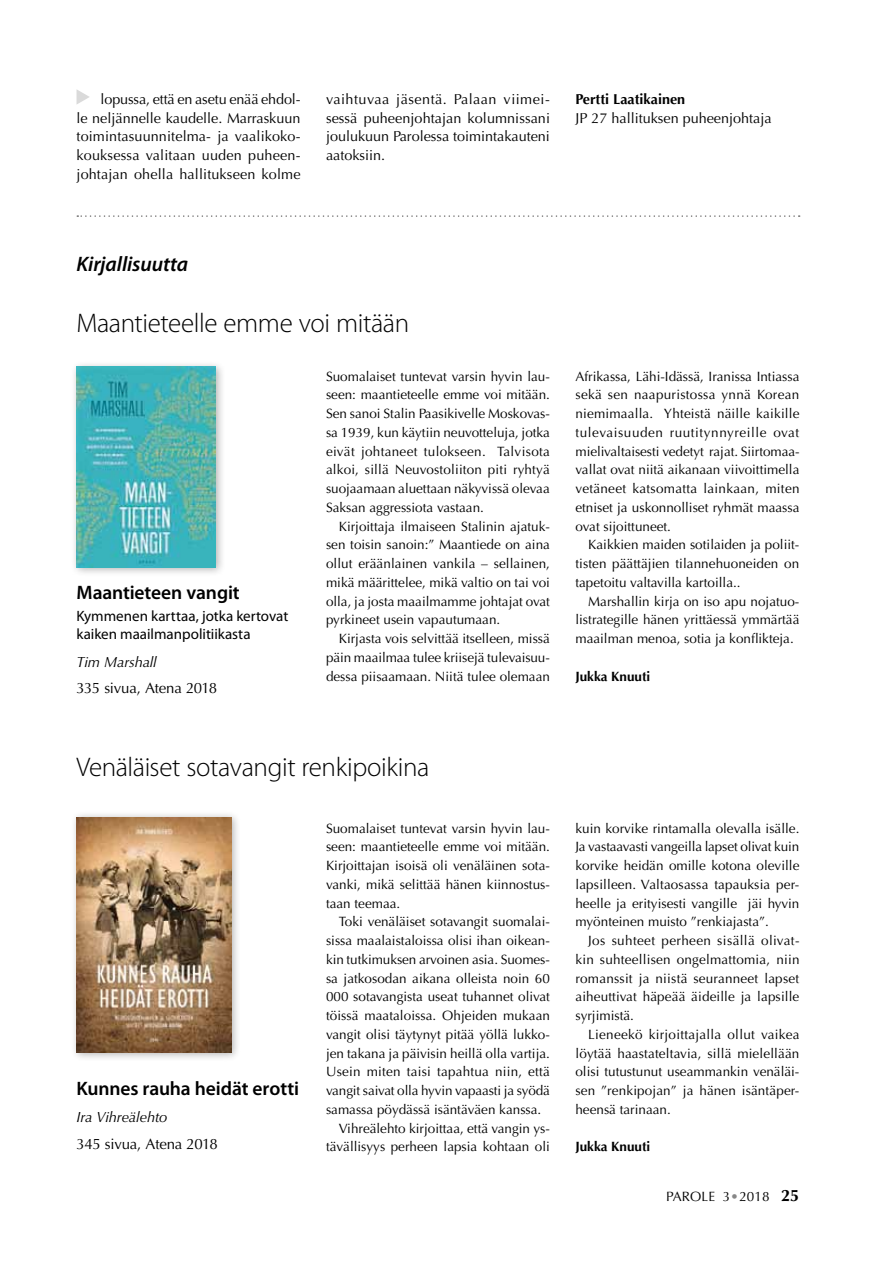
<style>
.page{position:relative;width:893px;height:1263px;background:#fff}
.page>*{position:absolute;margin:0;border:0;box-sizing:border-box;transform-origin:0 0}
.t1{font:300 27px "Myriad Pro";letter-spacing:-.015em;color:#000}
.t2{font:italic 600 21px "Myriad Pro";letter-spacing:-.005em;color:#000}
.t3{font:600 19.5px "Myriad Pro";letter-spacing:-.005em;color:#000}
.t4{font:15px/18px "Myriad Pro";color:#000}
.t5{font:15px "Optima";letter-spacing:-.015em;color:#000}
.t6{font:italic 14.7px "Optima";letter-spacing:-.01em;color:#000}
.t7{font:14.4px/18.8px "Optima";color:#000;text-align:justify}
.t8{font:700 14.4px "Optima";color:#000}
.t9{font:13.5px/18.8px "Optima";color:#000;text-align:justify}
.t10{font:700 13.5px "Optima";color:#000}
.s1{color:#878787}
.s2{font-weight:700;font-size:16.5px}
</style>
<div class="page">
<svg style="left:77px;top:215px;width:723px;height:2px"></svg>
<svg style="left:77px;top:90px;width:12px;height:14px"></svg>
<div style="left:70px;top:360px;width:155px;height:216px;background:#000;opacity:.3"></div>
<img style="left:77px;top:367px;width:139px;height:200px">
<div style="left:70px;top:810px;width:171px;height:252px;background:#000;opacity:.3"></div>
<img style="left:77px;top:817px;width:154px;height:235px">
<p class="t7" style="left:77px;top:90px;width:226px;text-indent:24px">lopussa, että en asetu enää ehdol&shy;le neljännelle kaudelle. Marraskuun toimintasuunnitelma- ja vaalikoko&shy;kouksessa valitaan uuden puheen&shy;johtajan ohella hallitukseen kolme</p>
<p class="t7" style="left:326px;top:90px;width:226px">vaihtuvaa jäsentä. Palaan viimei&shy;sessä puheenjohtajan kolumnissani joulukuun Parolessa toimintakauteni aatoksiin.</p>
<p class="t8" style="left:575px;top:91px;width:111px">Pertti Laatikainen</p>
<p class="t7" style="left:575px;top:108px;width:198px">JP 27 hallituksen puheenjohtaja</p>
<h2 class="t2" style="left:77px;top:251px;width:113px">Kirjallisuutta</h2>
<h1 class="t1" style="left:77px;top:309px;width:334px">Maantieteelle emme voi mitään</h1>
<h3 class="t3" style="left:77px;top:580px;width:165px">Maantieteen vangit</h3>
<p class="t4" style="left:77px;top:607px;width:213px">Kymmenen karttaa, jotka kertovat kaiken maailmanpolitiikasta</p>
<p class="t6" style="left:77px;top:653px;width:82px">Tim Marshall</p>
<p class="t5" style="left:77px;top:679px;width:142px">335 sivua, Atena 2018</p>
<p class="t9" style="left:326px;top:367px;width:226px">Suomalaiset tuntevat varsin hyvin lau&shy;seen: maantieteelle emme voi mitään.<br>Sen sanoi Stalin Paasikivelle Moskovas&shy;sa 1939, kun käytiin neuvotteluja, jotka eivät johtaneet tulokseen. Talvisota alkoi, sillä Neuvostoliiton piti ryhtyä suojaamaan aluettaan näkyvissä olevaa Saksan aggressiota vastaan.</p>
<p class="t9" style="left:326px;top:517px;width:226px;text-indent:13px">Kirjoittaja ilmaiseen Stalinin ajatuk&shy;sen toisin sanoin:” Maantiede on aina ollut eräänlainen vankila – sellainen, mikä määrittelee, mikä valtio on tai voi olla, ja josta maailmamme johtajat ovat pyrkineet usein vapautumaan.</p>
<p class="t9" style="left:326px;top:629px;width:225px;text-indent:13px">Kirjasta vois selvittää itselleen, missä päin maailmaa tulee kriisejä tulevaisuu&shy;dessa piisaamaan. Niitä tulee olemaan</p>
<h1 class="t1" style="left:77px;top:752px;width:354px">Venäläiset sotavangit renkipoikina</h1>
<h3 class="t3" style="left:77px;top:1076px;width:224px">Kunnes rauha heidät erotti</h3>
<p class="t6" style="left:77px;top:1109px;width:92px">Ira Vihreälehto</p>
<p class="t5" style="left:77px;top:1135px;width:143px">345 sivua, Atena 2018</p>
<p class="t9" style="left:326px;top:819px;width:225px">Suomalaiset tuntevat varsin hyvin lau&shy;seen: maantieteelle emme voi mitään.<br>Kirjoittajan isoisä oli venäläinen sota&shy;vanki, mikä selittää hänen kiinnostus&shy;taan teemaa.</p>
<p class="t9" style="left:339px;top:912px;width:213px">Toki venäläiset sotavangit suomalai-</p>
<p class="t9" style="left:326px;top:931px;width:225px">sissa maalaistaloissa olisi ihan oikean-</p>
<p class="t9" style="left:326px;top:950px;width:225px">kin tutkimuksen arvoinen asia. Suomes-</p>
<p class="t9" style="left:326px;top:969px;width:225px">sa jatkosodan aikana olleista noin 60</p>
<p class="t9" style="left:326px;top:987px;width:225px">000 sotavangista useat tuhannet olivat</p>
<p class="t9" style="left:326px;top:1006px;width:225px">töissä maataloissa. Ohjeiden mukaan</p>
<p class="t9" style="left:326px;top:1025px;width:225px">vangit olisi täytynyt pitää yöllä lukko-</p>
<p class="t9" style="left:326px;top:1044px;width:225px">jen takana ja päivisin heillä olla vartija.</p>
<p class="t9" style="left:326px;top:1062px;width:225px">Usein miten taisi tapahtua niin, että</p>
<p class="t9" style="left:326px;top:1081px;width:225px">vangit saivat olla hyvin vapaasti ja syödä</p>
<p class="t9" style="left:326px;top:1100px;width:217px">samassa pöydässä isäntäväen kanssa.</p>
<p class="t9" style="left:339px;top:1119px;width:213px">Vihreälehto kirjoittaa, että vangin ys-</p>
<p class="t9" style="left:326px;top:1137px;width:225px">tävällisyys perheen lapsia kohtaan oli</p>
<p class="t9" style="left:575px;top:367px;width:226px">Afrikassa, Lähi-Idässä, Iranissa Intiassa sekä sen naapuristossa ynnä Korean niemimaalla. Yhteistä näille kaikille tulevaisuuden ruutitynnyreille ovat mielivaltaisesti vedetyt rajat. Siirtomaa&shy;vallat ovat niitä aikanaan viivoittimella vetäneet katsomatta lainkaan, miten etniset ja uskonnolliset ryhmät maassa ovat sijoittuneet.</p>
<p class="t9" style="left:575px;top:536px;width:225px;text-indent:13px">Kaikkien maiden sotilaiden ja poliit&shy;tisten päättäjien tilannehuoneiden on tapetoitu valtavilla kartoilla..</p>
<p class="t9" style="left:575px;top:592px;width:225px;text-indent:13px">Marshallin kirja on iso apu nojatuo&shy;listrategille hänen yrittäessä ymmärtää maailman menoa, sotia ja konflikteja.</p>
<p class="t10" style="left:575px;top:668px;width:76px">Jukka Knuuti</p>
<p class="t9" style="left:575px;top:819px;width:225px">kuin korvike rintamalla olevalla isälle.<br>Ja vastaavasti vangeilla lapset olivat kuin korvike heidän omille kotona oleville lapsilleen. Valtaosassa tapauksia per&shy;heelle ja erityisesti vangille jäi hyvin myönteinen muisto ”renkiajasta”.</p>
<p class="t9" style="left:575px;top:931px;width:226px;text-indent:13px">Jos suhteet perheen sisällä olivat&shy;kin suhteellisen ongelmattomia, niin romanssit ja niistä seuranneet lapset aiheuttivat häpeää äideille ja lapsille syrjimistä.</p>
<p class="t9" style="left:575px;top:1025px;width:226px;text-indent:13px">Lieneekö kirjoittajalla ollut vaikea löytää haastateltavia, sillä mielellään olisi tutustunut useammankin venäläi&shy;sen ”renkipojan” ja hänen isäntäper&shy;heensä tarinaan.</p>
<p class="t10" style="left:575px;top:1139px;width:76px">Jukka Knuuti</p>
<p class="t9" style="left:666px;top:1187px;width:135px">PAROLE 3<span class="s1">•</span> 2018 <span class="s2">25</span></p>
</div>
